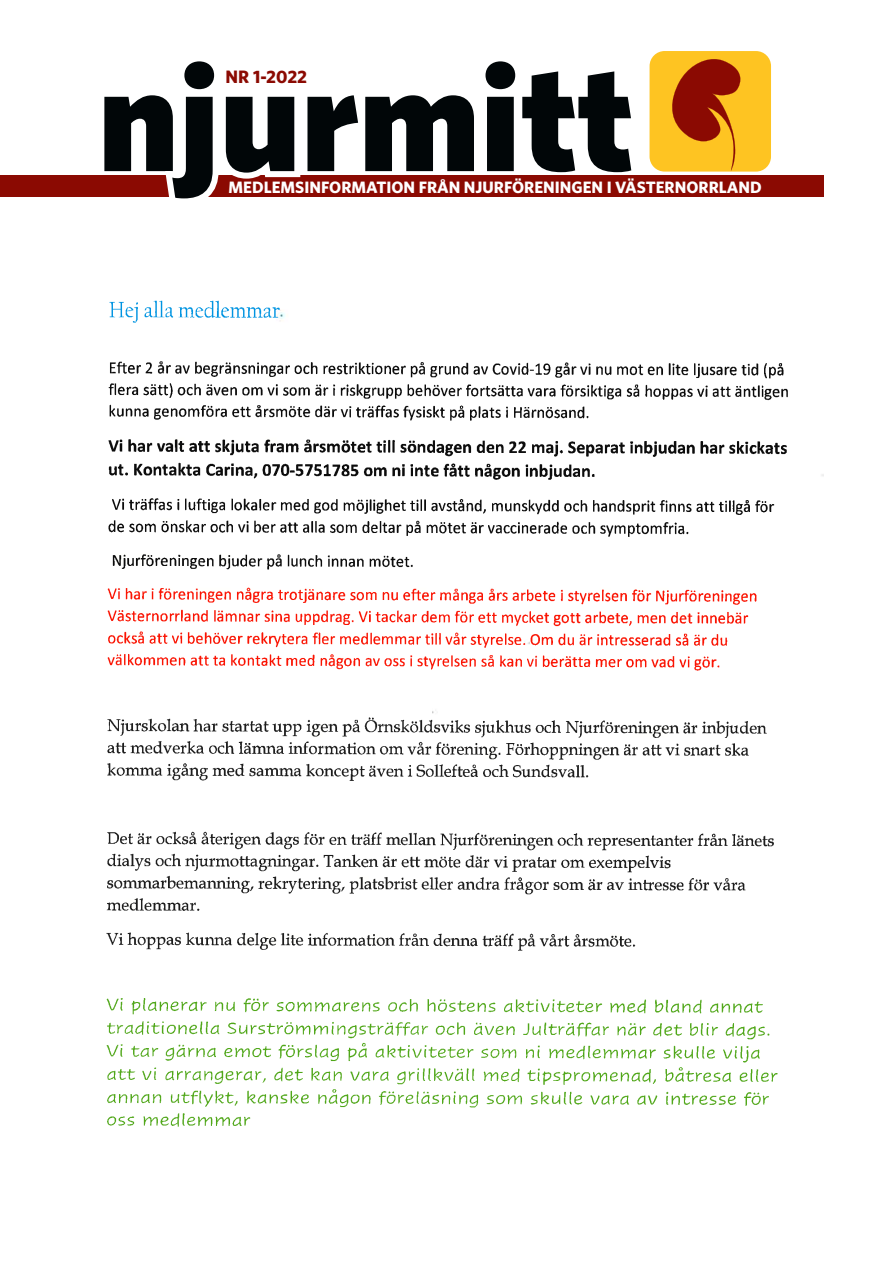
<style>
.page{position:relative;width:893px;height:1263px;background:#fff}
.page>*{position:absolute;margin:0;border:0;box-sizing:border-box;transform-origin:0 0}
.t1{font:900 150.15px "Whitney";color:#010608}
.t2{font:700 18px "Whitney";letter-spacing:-.005em;color:#8b0a02}
.t3{font:700 16.5px "Whitney";color:#fff}
.s1{color:#fff}
</style>
<div class="page">
<div style="left:0;top:175px;width:824px;height:22px;background:#8b0a02"></div>
<div style="left:650px;top:51px;width:121px;height:121px;background:#fec422;border-radius:15px"></div>
<svg style="left:672px;top:59px;width:69px;height:112px"></svg>
<div style="left:159px;top:162px;width:13px;height:9px;background:#010608"></div>
<img style="left:109px;top:300px;width:170px;height:22px">
<img style="left:107px;top:362px;width:681px;height:308px">
<img style="left:107px;top:717px;width:667px;height:234px">
<img style="left:107px;top:998px;width:671px;height:128px">
<p class="t1" style="left:98px;top:18px;width:537px">n<span class="s1">ju</span>rmitt</p>
<p class="t2" style="left:226px;top:65px;width:83px">NR 1-2022</p>
<p class="t3" style="left:229px;top:176px;width:535px">MEDLEMSINFORMATION FRÅN NJURFÖRENINGEN I VÄSTERNORRLAND</p>
</div>
